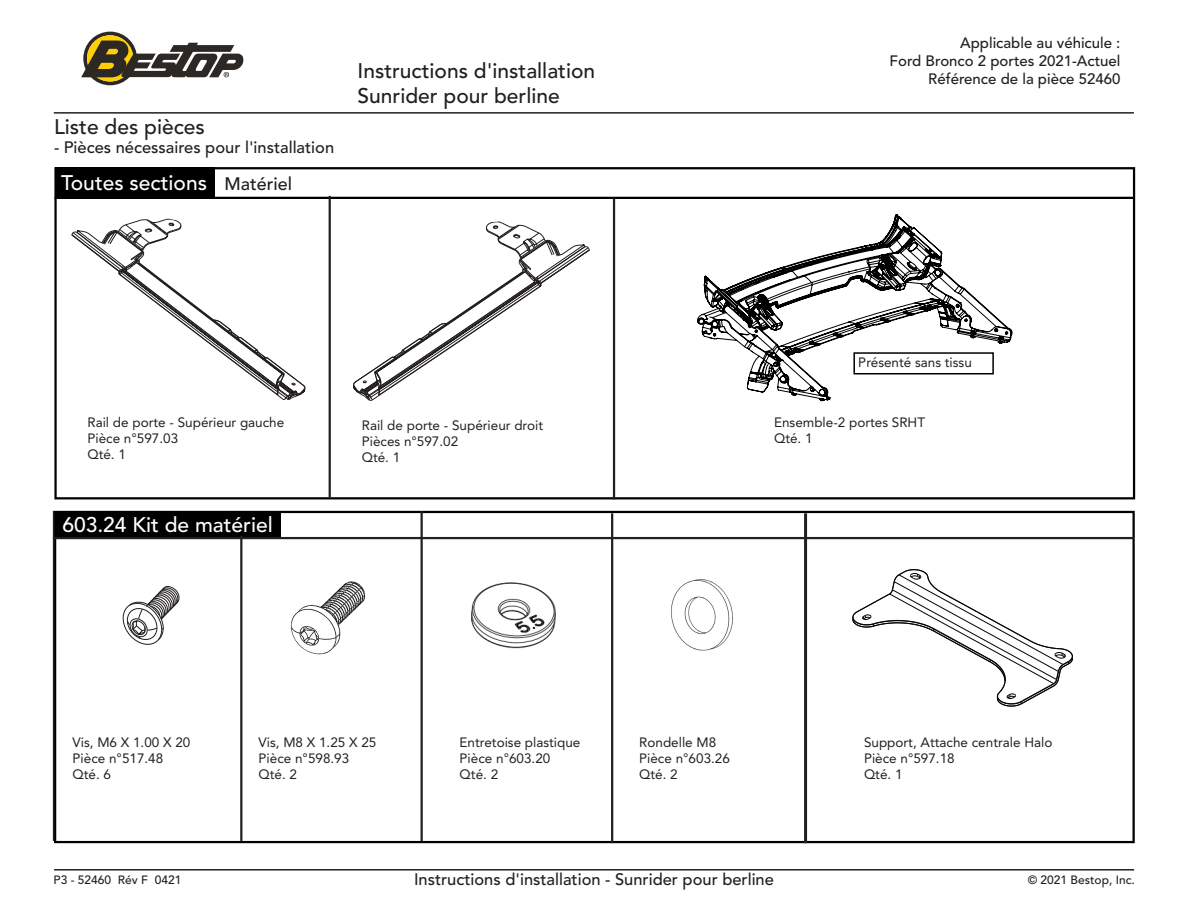
<style>
.page{position:relative;width:1188px;height:918px;background:#fff}
.page>*{position:absolute;margin:0;border:0;box-sizing:border-box;transform-origin:0 0}
.t1{font:500 21px/25.2px "Avenir LT Std";color:#231f20}
.t2{font:500 21px "Avenir LT Std";color:#fff}
.t3{font:500 16.5px "Avenir LT Std";color:#231f20}
.t4{font:500 15px/18px "Avenir LT Std";color:#231f20;text-align:right}
.t5{font:13.5px "Avenir LT Std";color:#231f20}
.t6{font:500 12px "Avenir LT Std";color:#231f20}
.s1{font-size:18px;color:#231f20}
</style>
<div class="page">
<hr style="left:54px;top:869px;width:1080px;height:2px;background:#231f20">
<svg style="left:81px;top:32px;width:163px;height:53px"></svg>
<hr style="left:54px;top:112px;width:1080px;height:2px;background:#231f20">
<svg style="left:54px;top:167px;width:1082px;height:333px"></svg>
<div style="left:56px;top:167px;width:159px;height:31px;background:#000"></div>
<div style="left:54px;top:512px;width:227px;height:26px;background:#000"></div>
<div style="left:54px;top:511px;width:1081px;height:332px;border:2px solid #000"></div>
<hr style="left:329px;top:196px;width:2px;height:301px;background:#231f20">
<hr style="left:613px;top:198px;width:2px;height:301px;background:#231f20">
<hr style="left:53px;top:511px;width:1px;height:330px;background:#231f20">
<hr style="left:240px;top:536px;width:2px;height:305px;background:#231f20">
<hr style="left:611px;top:513px;width:2px;height:330px;background:#231f20">
<hr style="left:421px;top:511px;width:2px;height:330px;background:#231f20">
<svg style="left:68px;top:210px;width:248px;height:190px"></svg>
<svg style="left:353px;top:222px;width:237px;height:179px"></svg>
<svg style="left:852px;top:569px;width:221px;height:138px"></svg>
<img style="left:471px;top:582px;width:85px;height:67px">
<img style="left:290px;top:581px;width:75px;height:74px">
<img style="left:671px;top:579px;width:62px;height:72px">
<svg style="left:122px;top:586px;width:58px;height:59px"></svg>
<svg style="left:697px;top:214px;width:316px;height:187px"></svg>
<hr style="left:804px;top:513px;width:3px;height:330px;background:#231f20">
<hr style="left:53px;top:537px;width:1081px;height:2px;background:#231f20">
<h1 class="t1" style="left:54px;top:114px;width:152px">Liste des pièces</h1>
<p class="t3" style="left:54px;top:138px;width:282px">- Pièces nécessaires pour l'installation</p>
<p class="t2" style="left:61px;top:171px;width:233px">Toutes sections <span class="s1">Matériel</span></p>
<h1 class="t1" style="left:358px;top:58px;width:239px">Instructions d'installation<br>Sunrider pour berline</h1>
<p class="t5" style="left:87px;top:415px;width:198px">Rail de porte - Supérieur gauche</p>
<p class="t5" style="left:87px;top:431px;width:92px">Pièce n°597.03</p>
<p class="t5" style="left:87px;top:447px;width:40px">Qté. 1</p>
<p class="t2" style="left:62px;top:513px;width:212px">603.24 Kit de matériel</p>
<p class="t5" style="left:362px;top:417px;width:183px">Rail de porte - Supérieur droit</p>
<p class="t5" style="left:362px;top:433px;width:98px">Pièces n°597.02</p>
<p class="t5" style="left:362px;top:450px;width:40px">Qté. 1</p>
<p class="t4" style="left:890px;top:34px;width:232px">Applicable au véhicule :<br>Ford Bronco 2 portes 2021-Actuel<br>Référence de la pièce 52460</p>
<p class="t5" style="left:858px;top:355px;width:115px">Présenté sans tissu</p>
<p class="t5" style="left:774px;top:414px;width:153px">Ensemble-2 portes SRHT</p>
<p class="t5" style="left:774px;top:430px;width:40px">Qté. 1</p>
<p class="t5" style="left:73px;top:734px;width:119px">Vis, M6 X 1.00 X 20</p>
<p class="t5" style="left:73px;top:750px;width:92px">Pièce n°517.48</p>
<p class="t5" style="left:73px;top:767px;width:40px">Qté. 6</p>
<p class="t5" style="left:259px;top:734px;width:119px">Vis, M8 X 1.25 X 25</p>
<p class="t5" style="left:259px;top:750px;width:92px">Pièce n°598.93</p>
<p class="t5" style="left:259px;top:767px;width:40px">Qté. 2</p>
<p class="t5" style="left:460px;top:734px;width:122px">Entretoise plastique</p>
<p class="t5" style="left:460px;top:750px;width:92px">Pièce n°603.20</p>
<p class="t5" style="left:460px;top:767px;width:40px">Qté. 2</p>
<p class="t5" style="left:639px;top:734px;width:79px">Rondelle M8</p>
<p class="t5" style="left:639px;top:750px;width:92px">Pièce n°603.26</p>
<p class="t5" style="left:639px;top:767px;width:40px">Qté. 2</p>
<p class="t5" style="left:864px;top:734px;width:190px">Support, Attache centrale Halo</p>
<p class="t5" style="left:864px;top:750px;width:92px">Pièce n°597.18</p>
<p class="t5" style="left:864px;top:767px;width:40px">Qté. 1</p>
<p class="t6" style="left:54px;top:873px;width:129px">P3 - 52460 Rév F 0421</p>
<p class="t3" style="left:414px;top:870px;width:361px">Instructions d'installation - Sunrider pour berline</p>
<p class="t6" style="left:1028px;top:873px;width:109px">© 2021 Bestop, Inc.</p>
</div>
